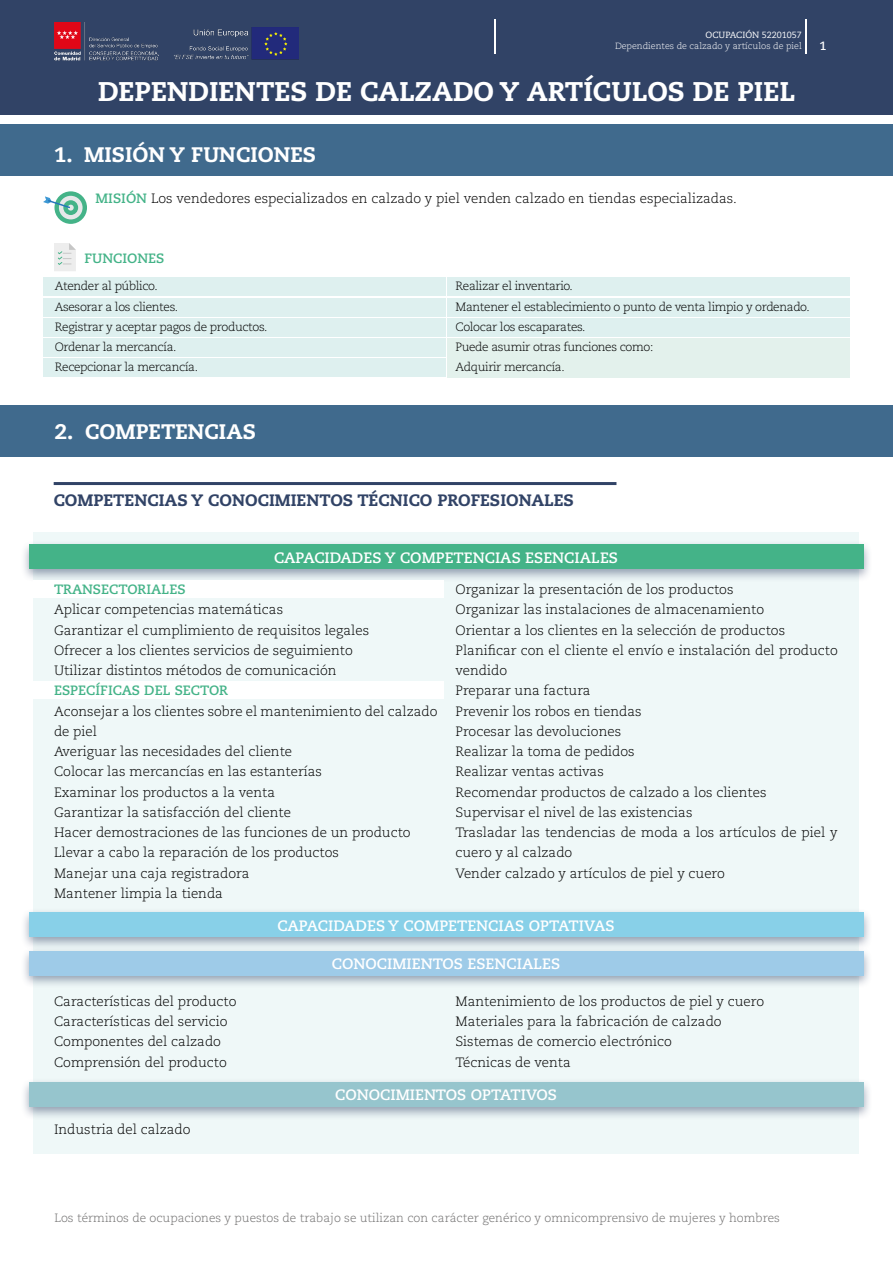
<style>
.page{position:relative;width:893px;height:1263px;background:#fff}
.page>*{position:absolute;margin:0;border:0;box-sizing:border-box;transform-origin:0 0}
.t1{font:800 27px "Caecilia LT Std";color:#fff}
.t2{font:800 21px "Caecilia LT Std";color:#fff}
.t3{font:800 16.5px "Caecilia LT Std";color:#314366}
.t4{font:700 15px "Caecilia LT Std";color:#fff}
.t5{font:300 13.5px/20.2px "Caecilia LT Std";color:#000}
.t6{font:700 13.5px "Caecilia LT Std";color:#44b388}
.t7{font:300 12px/20.2px "Caecilia LT Std";letter-spacing:-.03em;color:#000}
.t8{font:300 12px "Caecilia LT Std";color:#706f6f}
.t9{font:700 12px "Caecilia LT Std";color:#fff}
.t10{font:300 9px "Caecilia LT Std";color:#fff}
.t11{font:9px "Caecilia LT Std";color:#fff}
.s1{font-weight:700;color:#44b388}
</style>
<div class="page">
<div style="left:0;top:0;width:893px;height:115px;background:#314366"></div>
<hr style="left:805px;top:20px;width:1px;height:34px;background:#fff">
<hr style="left:495px;top:20px;width:1px;height:34px;background:#fff">
<div style="left:0;top:124px;width:893px;height:52px;background:#406a8d"></div>
<img style="left:174px;top:28px;width:124px;height:32px">
<img style="left:54px;top:22px;width:104px;height:39px">
<div style="left:34px;top:533px;width:825px;height:621px;background:#eff8f8"></div>
<div style="left:43px;top:277px;width:403px;height:19px;background:#def0ef"></div>
<div style="left:447px;top:277px;width:403px;height:19px;background:#def0ef"></div>
<div style="left:43px;top:298px;width:403px;height:18px;background:#def0ef"></div>
<div style="left:447px;top:298px;width:403px;height:18px;background:#def0ef"></div>
<div style="left:43px;top:318px;width:403px;height:19px;background:#def0ef"></div>
<div style="left:447px;top:318px;width:403px;height:19px;background:#def0ef"></div>
<div style="left:43px;top:338px;width:403px;height:19px;background:#def0ef"></div>
<div style="left:447px;top:338px;width:403px;height:39px;background:#e3f1ec"></div>
<div style="left:43px;top:358px;width:403px;height:19px;background:#def0ef"></div>
<svg style="left:54px;top:191px;width:33px;height:33px"></svg>
<svg style="left:59px;top:196px;width:24px;height:23px"></svg>
<div style="left:63px;top:200px;width:15px;height:15px;background:#44b388;border-radius:50%"></div>
<svg style="left:43px;top:196px;width:31px;height:15px"></svg>
<svg style="left:54px;top:243px;width:22px;height:28px"></svg>
<div style="left:0;top:405px;width:893px;height:52px;background:#406a8d"></div>
<hr style="left:54px;top:482px;width:562px;height:3px;background:#314366">
<div style="left:20px;top:540px;width:853px;height:42px;background:#314366;opacity:.5"></div>
<div style="left:29px;top:545px;width:835px;height:24px;background:#44b388"></div>
<div style="left:20px;top:908px;width:853px;height:42px;background:#314366;opacity:.5"></div>
<div style="left:29px;top:913px;width:835px;height:24px;background:#88d0e8"></div>
<div style="left:34px;top:580px;width:410px;height:17px;background:#fff"></div>
<div style="left:34px;top:681px;width:410px;height:18px;background:#fff"></div>
<div style="left:20px;top:946px;width:853px;height:43px;background:#314366;opacity:.5"></div>
<div style="left:29px;top:951px;width:835px;height:24px;background:#9ecbe8"></div>
<div style="left:20px;top:1078px;width:853px;height:42px;background:#314366;opacity:.5"></div>
<div style="left:29px;top:1083px;width:835px;height:24px;background:#96c5cd"></div>
<p class="t11" style="left:706px;top:29px;width:98px">OCUPACIÓN 52201057</p>
<p class="t10" style="left:615px;top:41px;width:188px">Dependientes de calzado y artículos de piel</p>
<h1 class="t1" style="left:98px;top:75px;width:698px">DEPENDIENTES DE CALZADO Y ARTÍCULOS DE PIEL</h1>
<h2 class="t2" style="left:54px;top:142px;width:264px">1. MISIÓN Y FUNCIONES</h2>
<p class="t5" style="left:96px;top:188px;width:643px"><span class="s1">MISIÓN</span> Los vendedores especializados en calzado y piel venden calzado en tiendas especializadas.</p>
<p class="t9" style="left:819px;top:39px;width:9px">1</p>
<p class="t6" style="left:84px;top:251px;width:81px">FUNCIONES</p>
<p class="t7" style="left:55px;top:276px;width:214px">Atender al público.<br>Asesorar a los clientes.<br>Registrar y aceptar pagos de productos.<br>Ordenar la mercancía.<br>Recepcionar la mercancía.</p>
<p class="t7" style="left:455px;top:276px;width:356px">Realizar el inventario.<br>Mantener el establecimiento o punto de venta limpio y ordenado.<br>Colocar los escaparates.<br>Puede asumir otras funciones como:<br>Adquirir mercancía.</p>
<h2 class="t2" style="left:55px;top:418px;width:203px">2. COMPETENCIAS</h2>
<p class="t3" style="left:54px;top:490px;width:522px">COMPETENCIAS Y CONOCIMIENTOS TÉCNICO PROFESIONALES</p>
<p class="t4" style="left:274px;top:548px;width:345px">CAPACIDADES Y COMPETENCIAS ESENCIALES</p>
<p class="t6" style="left:54px;top:581px;width:133px">TRANSECTORIALES</p>
<p class="t5" style="left:54px;top:600px;width:317px">Aplicar competencias matemáticas<br>Garantizar el cumplimiento de requisitos legales Ofrecer a los clientes servicios de seguimiento Utilizar distintos métodos de comunicación</p>
<p class="t6" style="left:54px;top:683px;width:176px">ESPECÍFICAS DEL SECTOR</p>
<p class="t5" style="left:54px;top:701px;width:385px">Aconsejar a los clientes sobre el mantenimiento del calzado de piel<br>Averiguar las necesidades del cliente<br>Colocar las mercancías en las estanterías<br>Examinar los productos a la venta<br>Garantizar la satisfacción del cliente<br>Hacer demostraciones de las funciones de un producto Llevar a cabo la reparación de los productos<br>Manejar una caja registradora<br>Mantener limpia la tienda</p>
<p class="t5" style="left:455px;top:580px;width:384px">Organizar la presentación de los productos<br>Organizar las instalaciones de almacenamiento<br>Orientar a los clientes en la selección de productos Planificar con el cliente el envío e instalación del producto vendido<br>Preparar una factura<br>Prevenir los robos en tiendas<br>Procesar las devoluciones<br>Realizar la toma de pedidos<br>Realizar ventas activas<br>Recomendar productos de calzado a los clientes Supervisar el nivel de las existencias<br>Trasladar las tendencias de moda a los artículos de piel y cuero y al calzado<br>Vender calzado y artículos de piel y cuero</p>
<p class="t4" style="left:278px;top:916px;width:338px">CAPACIDADES Y COMPETENCIAS OPTATIVAS</p>
<p class="t5" style="left:54px;top:991px;width:184px">Características del producto<br>Características del servicio<br>Componentes del calzado<br>Comprensión del producto</p>
<p class="t5" style="left:54px;top:1120px;width:138px">Industria del calzado</p>
<p class="t4" style="left:332px;top:955px;width:230px">CONOCIMIENTOS ESENCIALES</p>
<p class="t5" style="left:455px;top:991px;width:310px">Mantenimiento de los productos de piel y cuero Materiales para la fabricación de calzado Sistemas de comercio electrónico<br>Técnicas de venta</p>
<p class="t4" style="left:335px;top:1086px;width:223px">CONOCIMIENTOS OPTATIVOS</p>
<p class="t8" style="left:54px;top:1211px;width:727px">Los términos de ocupaciones y puestos de trabajo se utilizan con carácter genérico y omnicomprensivo de mujeres y hombres</p>
</div>
